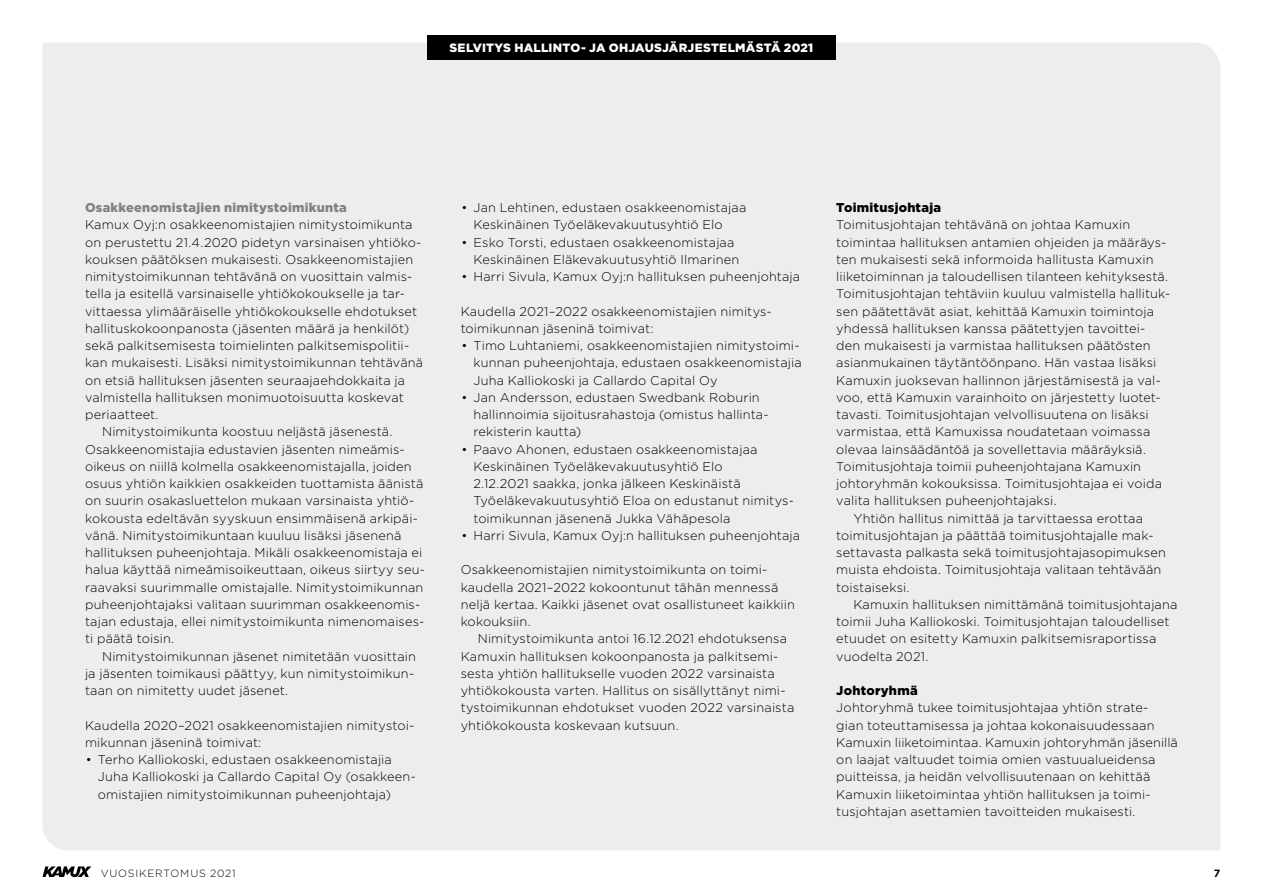
<style>
.page{position:relative;width:1263px;height:893px;background:#fff}
.page>*{position:absolute;margin:0;border:0;box-sizing:border-box;transform-origin:0 0}
.t1{font:300 12.75px/17.2px "Gotham";letter-spacing:.01em;color:#000}
.t2{font:900 12.75px "Gotham";letter-spacing:.02em;color:#808285}
.t3{font:900 12.75px "Gotham";letter-spacing:.02em;color:#000}
.t4{font:900 12px "Gotham";letter-spacing:.015em;color:#fff}
.t5{font:300 10.5px "Gotham";letter-spacing:.08em;color:#000}
.t6{font:700 10.5px "Gotham";color:#000}
</style>
<div class="page">
<div style="left:43px;top:43px;width:1177px;height:807px;background:#ededee"></div>
<svg style="left:43px;top:866px;width:48px;height:11px"></svg>
<div style="left:427px;top:35px;width:408px;height:25px;background:#000"></div>
<p class="t4" style="left:449px;top:40px;width:365px">SELVITYS HALLINTO- JA OHJAUSJÄRJESTELMÄSTÄ 2021</p>
<p class="t2" style="left:85px;top:199px;width:263px">Osakkeenomistajien nimitystoimikunta</p>
<p class="t1" style="left:85px;top:216px;width:329px">Kamux Oyj:n osakkeenomistajien nimitystoimikunta</p>
<p class="t1" style="left:85px;top:233px;width:338px">on perustettu 21.4.2020 pidetyn varsinaisen yhtiöko-</p>
<p class="t1" style="left:85px;top:250px;width:330px">kouksen päätöksen mukaisesti. Osakkeenomistajien</p>
<p class="t1" style="left:85px;top:268px;width:329px">nimitystoimikunnan tehtävänä on vuosittain valmis-</p>
<p class="t1" style="left:85px;top:285px;width:322px">tella ja esitellä varsinaiselle yhtiökokoukselle ja tar-</p>
<p class="t1" style="left:85px;top:302px;width:334px">vittaessa ylimääräiselle yhtiökokoukselle ehdotukset</p>
<p class="t1" style="left:85px;top:319px;width:326px">hallituskokoonpanosta (jäsenten määrä ja henkilöt)</p>
<p class="t1" style="left:85px;top:337px;width:326px">sekä palkitsemisesta toimielinten palkitsemispolitii-</p>
<p class="t1" style="left:85px;top:354px;width:340px">kan mukaisesti. Lisäksi nimitystoimikunnan tehtävänä</p>
<p class="t1" style="left:85px;top:371px;width:322px">on etsiä hallituksen jäsenten seuraajaehdokkaita ja</p>
<p class="t1" style="left:85px;top:388px;width:320px">valmistella hallituksen monimuotoisuutta koskevat</p>
<p class="t1" style="left:85px;top:406px;width:75px">periaatteet.</p>
<p class="t1" style="left:102px;top:423px;width:292px">Nimitystoimikunta koostuu neljästä jäsenestä.</p>
<p class="t1" style="left:85px;top:440px;width:321px">Osakkeenomistajia edustavien jäsenten nimeämis-</p>
<p class="t1" style="left:85px;top:457px;width:328px">oikeus on niillä kolmella osakkeenomistajalla, joiden</p>
<p class="t1" style="left:85px;top:475px;width:340px">osuus yhtiön kaikkien osakkeiden tuottamista äänistä</p>
<p class="t1" style="left:85px;top:492px;width:331px">on suurin osakasluettelon mukaan varsinaista yhtiö-</p>
<p class="t1" style="left:85px;top:509px;width:334px">kokousta edeltävän syyskuun ensimmäisenä arkipäi-</p>
<p class="t1" style="left:85px;top:526px;width:318px">vänä. Nimitystoimikuntaan kuuluu lisäksi jäsenenä</p>
<p class="t1" style="left:85px;top:544px;width:339px">hallituksen puheenjohtaja. Mikäli osakkeenomistaja ei</p>
<p class="t1" style="left:85px;top:561px;width:341px">halua käyttää nimeämisoikeuttaan, oikeus siirtyy seu-</p>
<p class="t1" style="left:85px;top:578px;width:340px">raavaksi suurimmalle omistajalle. Nimitystoimikunnan</p>
<p class="t1" style="left:85px;top:595px;width:337px">puheenjohtajaksi valitaan suurimman osakkeenomis-</p>
<p class="t1" style="left:85px;top:613px;width:341px">tajan edustaja, ellei nimitystoimikunta nimenomaises-</p>
<p class="t1" style="left:85px;top:630px;width:91px">ti päätä toisin.</p>
<p class="t1" style="left:102px;top:647px;width:315px">Nimitystoimikunnan jäsenet nimitetään vuosittain</p>
<p class="t1" style="left:85px;top:664px;width:331px">ja jäsenten toimikausi päättyy, kun nimitystoimikun-</p>
<p class="t1" style="left:85px;top:682px;width:205px">taan on nimitetty uudet jäsenet.</p>
<p class="t1" style="left:85px;top:716px;width:331px">Kaudella 2020–2021 osakkeenomistajien nimitystoi&shy;mikunnan jäseninä toimivat:</p>
<p class="t1" style="left:98px;top:751px;width:320px;text-indent:-12px">• Terho Kalliokoski, edustaen osakkeenomistajia<br>Juha Kalliokoski ja Callardo Capital Oy (osakkeen&shy;omistajien nimitystoimikunnan puheenjohtaja)</p>
<p class="t1" style="left:473px;top:199px;width:274px;text-indent:-12px">• Jan Lehtinen, edustaen osakkeenomistajaa<br>Keskinäinen Työeläkevakuutusyhtiö Elo</p>
<p class="t1" style="left:473px;top:233px;width:267px;text-indent:-12px">• Esko Torsti, edustaen osakkeenomistajaa<br>Keskinäinen Eläkevakuutusyhtiö Ilmarinen</p>
<p class="t1" style="left:461px;top:268px;width:340px">• Harri Sivula, Kamux Oyj:n hallituksen puheenjohtaja</p>
<p class="t1" style="left:461px;top:302px;width:311px">Kaudella 2021–2022 osakkeenomistajien nimitys&shy;toimikunnan jäseninä toimivat:</p>
<p class="t1" style="left:473px;top:337px;width:330px;text-indent:-12px">• Timo Luhtaniemi, osakkeenomistajien nimitystoimi&shy;kunnan puheenjohtaja, edustaen osakkeenomistajia<br>Juha Kalliokoski ja Callardo Capital Oy</p>
<p class="t1" style="left:473px;top:388px;width:295px;text-indent:-12px">• Jan Andersson, edustaen Swedbank Roburin hallinnoimia sijoitusrahastoja (omistus hallinta&shy;rekisterin kautta)</p>
<p class="t1" style="left:473px;top:440px;width:322px;text-indent:-12px">• Paavo Ahonen, edustaen osakkeenomistajaa Keskinäinen Työeläkevakuutusyhtiö Elo<br>2.12.2021 saakka, jonka jälkeen Keskinäistä Työeläkevakuutusyhtiö Eloa on edustanut nimitys&shy;toimikunnan jäsenenä Jukka Vähäpesola</p>
<p class="t1" style="left:461px;top:526px;width:340px">• Harri Sivula, Kamux Oyj:n hallituksen puheenjohtaja</p>
<p class="t1" style="left:461px;top:561px;width:336px">Osakkeenomistajien nimitystoimikunta on toimi&shy;kaudella 2021–2022 kokoontunut tähän mennessä neljä kertaa. Kaikki jäsenet ovat osallistuneet kaikkiin kokouksiin.</p>
<p class="t1" style="left:461px;top:630px;width:335px;text-indent:17px">Nimitystoimikunta antoi 16.12.2021 ehdotuksensa Kamuxin hallituksen kokoonpanosta ja palkitsemi&shy;sesta yhtiön hallitukselle vuoden 2022 varsinaista yhtiökokousta varten. Hallitus on sisällyttänyt nimi&shy;tystoimikunnan ehdotukset vuoden 2022 varsinaista yhtiökokousta koskevaan kutsuun.</p>
<p class="t3" style="left:836px;top:199px;width:106px">Toimitusjohtaja</p>
<p class="t1" style="left:836px;top:216px;width:295px">Toimitusjohtajan tehtävänä on johtaa Kamuxin</p>
<p class="t1" style="left:836px;top:233px;width:331px">toimintaa hallituksen antamien ohjeiden ja määräys-</p>
<p class="t1" style="left:836px;top:250px;width:319px">ten mukaisesti sekä informoida hallitusta Kamuxin</p>
<p class="t1" style="left:836px;top:268px;width:333px">liiketoiminnan ja taloudellisen tilanteen kehityksestä.</p>
<p class="t1" style="left:836px;top:285px;width:336px">Toimitusjohtajan tehtäviin kuuluu valmistella hallituk-</p>
<p class="t1" style="left:836px;top:302px;width:319px">sen päätettävät asiat, kehittää Kamuxin toimintoja</p>
<p class="t1" style="left:836px;top:319px;width:311px">yhdessä hallituksen kanssa päätettyjen tavoittei-</p>
<p class="t1" style="left:836px;top:337px;width:316px">den mukaisesti ja varmistaa hallituksen päätösten</p>
<p class="t1" style="left:836px;top:354px;width:321px">asianmukainen täytäntöönpano. Hän vastaa lisäksi</p>
<p class="t1" style="left:836px;top:371px;width:326px">Kamuxin juoksevan hallinnon järjestämisestä ja val-</p>
<p class="t1" style="left:836px;top:388px;width:326px">voo, että Kamuxin varainhoito on järjestetty luotet-</p>
<p class="t1" style="left:836px;top:406px;width:314px">tavasti. Toimitusjohtajan velvollisuutena on lisäksi</p>
<p class="t1" style="left:836px;top:423px;width:316px">varmistaa, että Kamuxissa noudatetaan voimassa</p>
<p class="t1" style="left:836px;top:440px;width:311px">olevaa lainsäädäntöä ja sovellettavia määräyksiä.</p>
<p class="t1" style="left:836px;top:457px;width:306px">Toimitusjohtaja toimii puheenjohtajana Kamuxin</p>
<p class="t1" style="left:836px;top:475px;width:327px">johtoryhmän kokouksissa. Toimitusjohtajaa ei voida</p>
<p class="t1" style="left:836px;top:492px;width:222px">valita hallituksen puheenjohtajaksi.</p>
<p class="t1" style="left:853px;top:509px;width:291px">Yhtiön hallitus nimittää ja tarvittaessa erottaa</p>
<p class="t1" style="left:836px;top:526px;width:319px">toimitusjohtajan ja päättää toimitusjohtajalle mak-</p>
<p class="t1" style="left:836px;top:544px;width:331px">settavasta palkasta sekä toimitusjohtajasopimuksen</p>
<p class="t1" style="left:836px;top:561px;width:327px">muista ehdoista. Toimitusjohtaja valitaan tehtävään</p>
<p class="t1" style="left:836px;top:578px;width:75px">toistaiseksi.</p>
<p class="t1" style="left:853px;top:595px;width:326px">Kamuxin hallituksen nimittämänä toimitusjohtajana</p>
<p class="t1" style="left:836px;top:613px;width:335px">toimii Juha Kalliokoski. Toimitusjohtajan taloudelliset</p>
<p class="t1" style="left:836px;top:630px;width:322px">etuudet on esitetty Kamuxin palkitsemisraportissa</p>
<p class="t1" style="left:836px;top:647px;width:94px">vuodelta 2021.</p>
<p class="t3" style="left:836px;top:682px;width:83px">Johtoryhmä</p>
<p class="t1" style="left:836px;top:699px;width:343px">Johtoryhmä tukee toimitusjohtajaa yhtiön strate&shy;gian toteuttamisessa ja johtaa kokonaisuudessaan Kamuxin liiketoimintaa. Kamuxin johtoryhmän jäsenillä on laajat valtuudet toimia omien vastuualueidensa puitteissa, ja heidän velvollisuutenaan on kehittää Kamuxin liiketoimintaa yhtiön hallituksen ja toimi&shy;tusjohtajan asettamien tavoitteiden mukaisesti.</p>
<p class="t5" style="left:101px;top:867px;width:137px">VUOSIKERTOMUS 2021</p>
<p class="t6" style="left:1214px;top:866px;width:8px">7</p>
</div>
